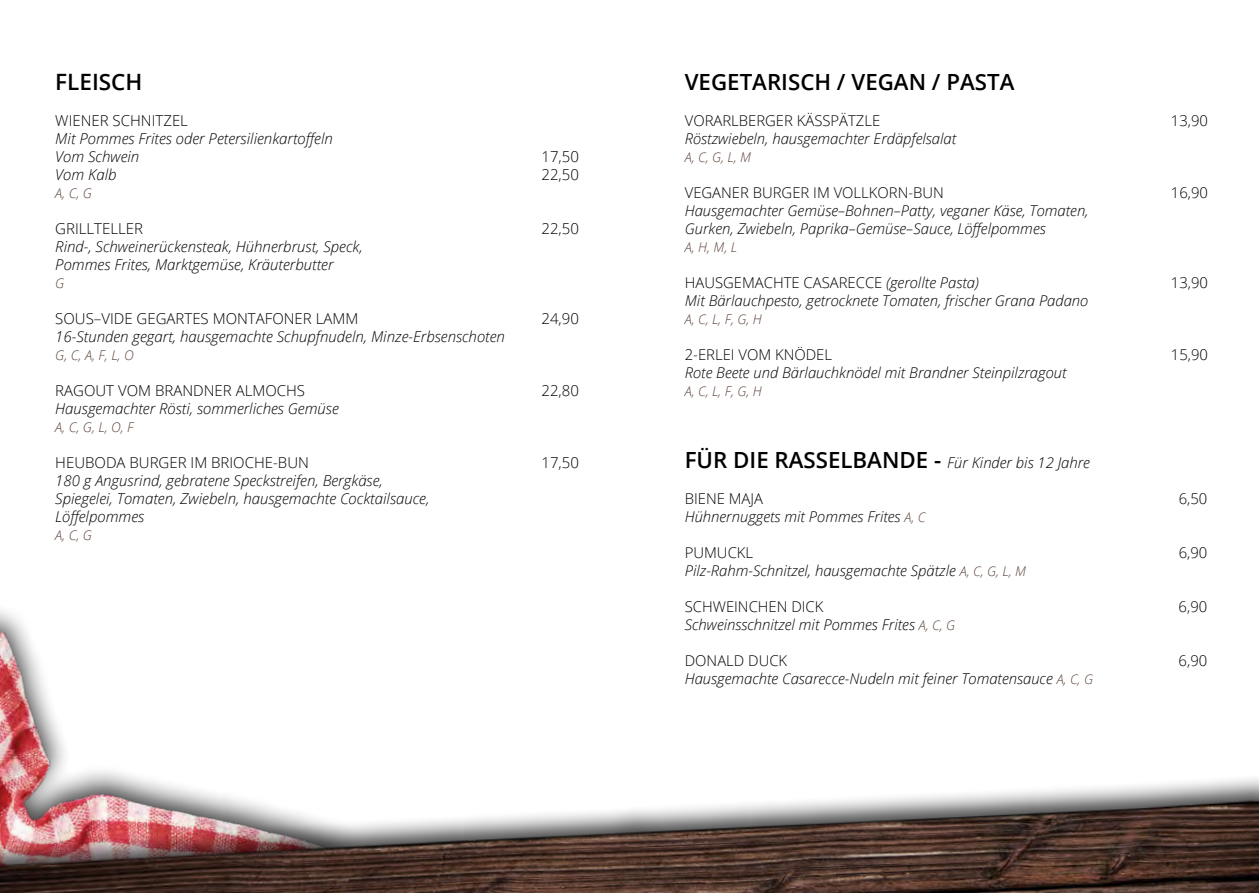
<style>
.page{position:relative;width:1259px;height:893px;background:#fff}
.page>*{position:absolute;margin:0;border:0;box-sizing:border-box;transform-origin:0 0}
.t1{font:600 22.5px "Open Sans";color:#000}
.t2{font:600 22.35px "Open Sans";color:#000}
.t3{font:italic 300 15px/18px "Open Sans";color:#000}
.t4{font:300 15px "Open Sans";color:#000}
.t5{font:italic 300 14.85px/18px "Open Sans";color:#000}
.t6{font:300 14.85px "Open Sans";color:#000}
.t7{font:italic 300 13.5px "Open Sans";color:#5e433a}
.t8{font:italic 300 13.35px "Open Sans";color:#5e433a}
.s1{font-style:italic}
.s2{font-weight:600;font-style:normal;font-size:22.35px}
.s3{font-size:13.35px;color:#5e433a}
</style>
<div class="page">
<img style="left:0;top:610px;width:56px;height:114px">
<img style="left:0;top:724px;width:1259px;height:169px">
<h1 class="t1" style="left:55px;top:66px;width:89px">FLEISCH</h1>
<p class="t4" style="left:55px;top:110px;width:134px">WIENER SCHNITZEL</p>
<p class="t3" style="left:55px;top:129px;width:279px">Mit Pommes Frites oder Petersilienkartoffeln<br>Vom Schwein</p>
<p class="t4" style="left:541px;top:146px;width:39px">17,50</p>
<p class="t3" style="left:55px;top:165px;width:63px">Vom Kalb</p>
<p class="t4" style="left:541px;top:164px;width:39px">22,50</p>
<p class="t7" style="left:55px;top:184px;width:38px">A, C, G</p>
<p class="t4" style="left:55px;top:218px;width:89px">GRILLTELLER</p>
<p class="t4" style="left:541px;top:218px;width:39px">22,50</p>
<p class="t3" style="left:55px;top:237px;width:309px">Rind-, Schweinerückensteak, Hühnerbrust, Speck,<br>Pommes Frites, Marktgemüse, Kräuterbutter</p>
<p class="t7" style="left:55px;top:274px;width:11px">G</p>
<p class="t4" style="left:55px;top:308px;width:304px">SOUS–VIDE GEGARTES MONTAFONER LAMM</p>
<p class="t4" style="left:541px;top:308px;width:39px">24,90</p>
<p class="t3" style="left:55px;top:327px;width:451px">16-Stunden gegart, hausgemachte Schupfnudeln, Minze-Erbsenschoten</p>
<p class="t7" style="left:55px;top:346px;width:80px">G, C, A, F, L, O</p>
<p class="t4" style="left:55px;top:380px;width:251px">RAGOUT VOM BRANDNER ALMOCHS</p>
<p class="t4" style="left:541px;top:380px;width:39px">22,80</p>
<p class="t3" style="left:55px;top:399px;width:285px">Hausgemachter Rösti, sommerliches Gemüse</p>
<p class="t7" style="left:55px;top:418px;width:80px">A, C, G, L, O, F</p>
<p class="t4" style="left:55px;top:452px;width:255px">HEUBODA BURGER IM BRIOCHE-BUN</p>
<p class="t4" style="left:541px;top:452px;width:39px">17,50</p>
<p class="t3" style="left:55px;top:471px;width:375px">180 g Angusrind, gebratene Speckstreifen, Bergkäse,<br>Spiegelei, Tomaten, Zwiebeln, hausgemachte Cocktailsauce,<br>Löffelpommes</p>
<p class="t7" style="left:55px;top:526px;width:38px">A, C, G</p>
<h2 class="t2" style="left:685px;top:67px;width:331px">VEGETARISCH / VEGAN / PASTA</h2>
<p class="t6" style="left:685px;top:110px;width:197px">VORARLBERGER KÄSSPÄTZLE</p>
<p class="t6" style="left:1171px;top:110px;width:39px">13,90</p>
<p class="t5" style="left:685px;top:129px;width:273px">Röstzwiebeln, hausgemachter Erdäpfelsalat</p>
<p class="t8" style="left:685px;top:148px;width:68px">A, C, G, L, M</p>
<p class="t6" style="left:685px;top:182px;width:260px">VEGANER BURGER IM VOLLKORN-BUN</p>
<p class="t6" style="left:1171px;top:182px;width:39px">16,90</p>
<p class="t5" style="left:685px;top:201px;width:405px">Hausgemachter Gemüse–Bohnen–Patty, veganer Käse, Tomaten,<br>Gurken, Zwiebeln, Paprika–Gemüse–Sauce, Löffelpommes</p>
<p class="t8" style="left:685px;top:238px;width:54px">A, H, M, L</p>
<p class="t6" style="left:685px;top:272px;width:296px">HAUSGEMACHTE CASARECCE <span class="s1">(gerollte Pasta)</span></p>
<p class="t6" style="left:1171px;top:272px;width:39px">13,90</p>
<p class="t5" style="left:685px;top:291px;width:405px">Mit Bärlauchpesto, getrocknete Tomaten, frischer Grana Padano</p>
<p class="t8" style="left:685px;top:310px;width:79px">A, C, L, F, G, H</p>
<p class="t6" style="left:685px;top:344px;width:149px">2-ERLEI VOM KNÖDEL</p>
<p class="t6" style="left:1171px;top:344px;width:39px">15,90</p>
<p class="t5" style="left:685px;top:363px;width:383px">Rote Beete und Bärlauchknödel mit Brandner Steinpilzragout</p>
<p class="t8" style="left:685px;top:382px;width:79px">A, C, L, F, G, H</p>
<p class="t5" style="left:685px;top:453px;width:407px"><span class="s2">FÜR DIE RASSELBANDE -</span> Für Kinder bis 12 Jahre</p>
<p class="t6" style="left:685px;top:488px;width:80px">BIENE MAJA</p>
<p class="t6" style="left:1178px;top:488px;width:30px">6,50</p>
<p class="t5" style="left:685px;top:507px;width:242px">Hühnernuggets mit Pommes Frites <span class="s3">A, C</span></p>
<p class="t6" style="left:685px;top:542px;width:70px">PUMUCKL</p>
<p class="t6" style="left:1178px;top:542px;width:30px">6,90</p>
<p class="t5" style="left:685px;top:561px;width:343px">Pilz-Rahm-Schnitzel, hausgemachte Spätzle <span class="s3">A, C, G, L, M</span></p>
<p class="t6" style="left:685px;top:596px;width:140px">SCHWEINCHEN DICK</p>
<p class="t6" style="left:1178px;top:596px;width:30px">6,90</p>
<p class="t5" style="left:685px;top:615px;width:272px">Schweinsschnitzel mit Pommes Frites <span class="s3">A, C, G</span></p>
<p class="t6" style="left:685px;top:650px;width:104px">DONALD DUCK</p>
<p class="t6" style="left:1178px;top:650px;width:30px">6,90</p>
<p class="t5" style="left:685px;top:669px;width:410px">Hausgemachte Casarecce-Nudeln mit feiner Tomatensauce <span class="s3">A, C, G</span></p>
</div>
